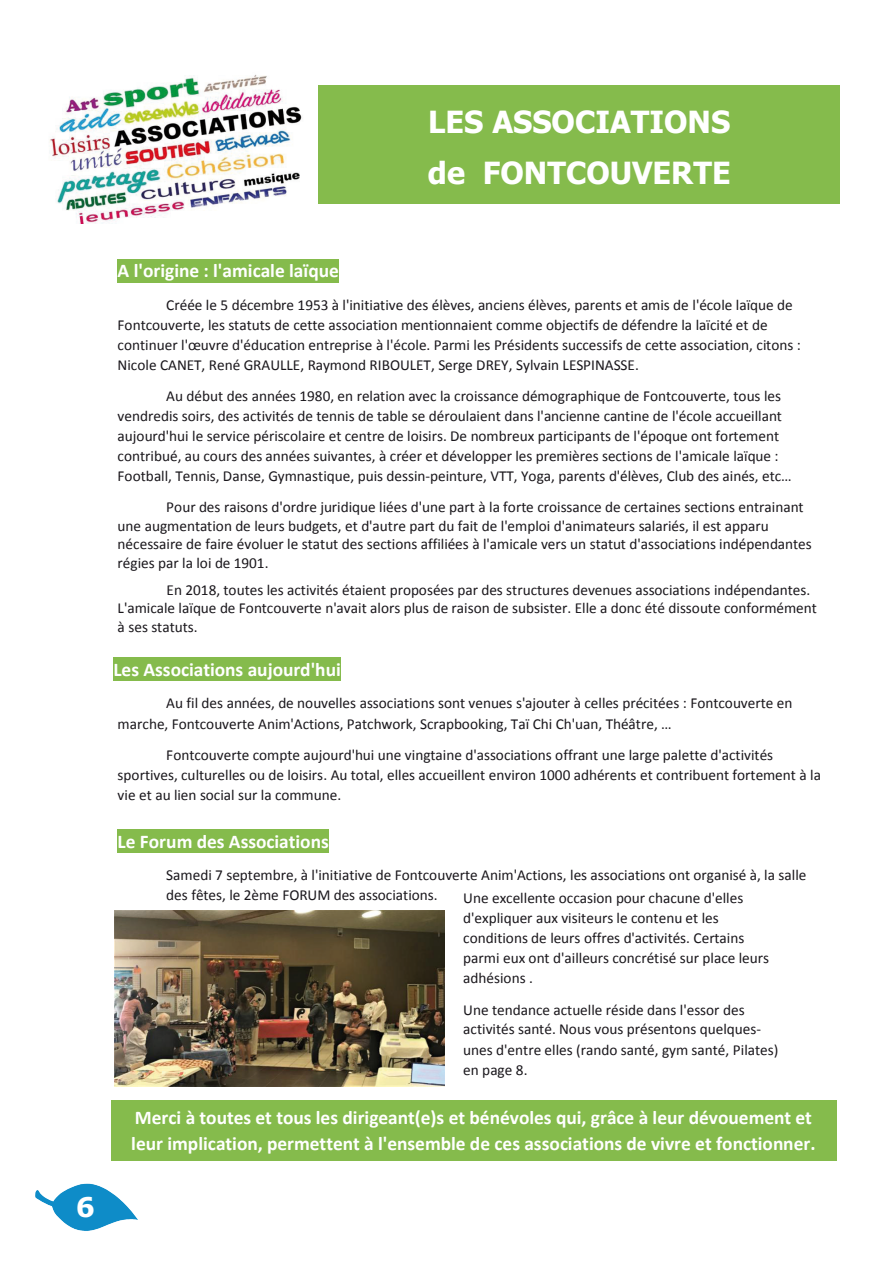
<style>
.page{position:relative;width:893px;height:1263px;background:#fff}
.page>*{position:absolute;margin:0;border:0;box-sizing:border-box;transform-origin:0 0}
.t1{font:700 30.3px/50.8px "Tahoma";color:#fff}
.t2{font:700 27px "Verdana";color:#fff}
.t3{font:700 19.35px/25.3px "Calibri";color:#fff}
.t4{font:15.3px/20.1px "Calibri";color:#1a171c}
</style>
<div class="page">
<div style="left:118px;top:259px;width:221px;height:23px;background:#85bb4c"></div>
<div style="left:113px;top:658px;width:228px;height:23px;background:#85bb4c"></div>
<div style="left:118px;top:829px;width:211px;height:24px;background:#85bb4c"></div>
<img style="left:49px;top:74px;width:253px;height:149px">
<div style="left:318px;top:85px;width:522px;height:118px;background:#85bb4c"></div>
<img style="left:115px;top:911px;width:330px;height:175px">
<div style="left:111px;top:1101px;width:725px;height:60px;background:#85bb4c"></div>
<img style="left:35px;top:1183px;width:103px;height:48px">
<h1 class="t1" style="left:428px;top:95px;width:304px">LES ASSOCIATIONS de FONTCOUVERTE</h1>
<h2 class="t2" style="left:76px;top:1188px;width:21px">6</h2>
<p class="t3" style="left:118px;top:258px;width:223px">A l'origine : l'amicale laïque</p>
<p class="t4" style="left:118px;top:295px;width:685px;text-indent:49px">Créée le 5 décembre 1953 à l'initiative des élèves, anciens élèves, parents et amis de l'école laïque de Fontcouverte, les statuts de cette association mentionnaient comme objectifs de défendre la laïcité et de continuer l'œuvre d'éducation entreprise à l'école. Parmi les Présidents successifs de cette association, citons :<br>Nicole CANET, René GRAULLE, Raymond RIBOULET, Serge DREY, Sylvain LESPINASSE.</p>
<p class="t4" style="left:118px;top:386px;width:676px;text-indent:49px">Au début des années 1980, en relation avec la croissance démographique de Fontcouverte, tous les vendredis soirs, des activités de tennis de table se déroulaient dans l'ancienne cantine de l'école accueillant aujourd'hui le service périscolaire et centre de loisirs. De nombreux participants de l'époque ont fortement contribué, au cours des années suivantes, à créer et développer les premières sections de l'amicale laïque :<br>Football, Tennis, Danse, Gymnastique, puis dessin-peinture, VTT, Yoga, parents d'élèves, Club des ainés, etc…</p>
<p class="t4" style="left:118px;top:498px;width:696px;line-height:18.6px;text-indent:49px">Pour des raisons d'ordre juridique liées d'une part à la forte croissance de certaines sections entrainant une augmentation de leurs budgets, et d'autre part du fait de l'emploi d'animateurs salariés, il est apparu nécessaire de faire évoluer le statut des sections affiliées à l'amicale vers un statut d'associations indépendantes régies par la loi de 1901.</p>
<p class="t4" style="left:118px;top:580px;width:701px;line-height:18.6px;text-indent:49px">En 2018, toutes les activités étaient proposées par des structures devenues associations indépendantes.<br>L'amicale laïque de Fontcouverte n'avait alors plus de raison de subsister. Elle a donc été dissoute conformément à ses statuts.</p>
<p class="t3" style="left:113px;top:657px;width:229px">Les Associations aujourd'hui</p>
<p class="t4" style="left:118px;top:693px;width:676px;text-indent:49px">Au fil des années, de nouvelles associations sont venues s'ajouter à celles précitées : Fontcouverte en marche, Fontcouverte Anim'Actions, Patchwork, Scrapbooking, Taï Chi Ch'uan, Théâtre, …</p>
<p class="t4" style="left:118px;top:744px;width:705px;text-indent:49px">Fontcouverte compte aujourd'hui une vingtaine d'associations offrant une large palette d'activités sportives, culturelles ou de loisirs. Au total, elles accueillent environ 1000 adhérents et contribuent fortement à la vie et au lien social sur la commune.</p>
<p class="t3" style="left:118px;top:829px;width:213px">Le Forum des Associations</p>
<p class="t4" style="left:166px;top:865px;width:641px">Samedi 7 septembre, à l'initiative de Fontcouverte Anim'Actions, les associations ont organisé à, la salle des fêtes, le 2ème FORUM des associations.</p>
<p class="t4" style="left:463px;top:888px;width:307px">Une excellente occasion pour chacune d'elles d'expliquer aux visiteurs le contenu et les conditions de leurs offres d'activités. Certains parmi eux ont d'ailleurs concrétisé sur place leurs adhésions .</p>
<p class="t4" style="left:463px;top:999px;width:317px">Une tendance actuelle réside dans l'essor des activités santé. Nous vous présentons quelques&shy;unes d'entre elles (rando santé, gym santé, Pilates) en page 8.</p>
<p class="t3" style="left:131px;top:1105px;width:686px">Merci à toutes et tous les dirigeant(e)s et bénévoles qui, grâce à leur dévouement et leur implication, permettent à l'ensemble de ces associations de vivre et fonctionner.</p>
</div>
